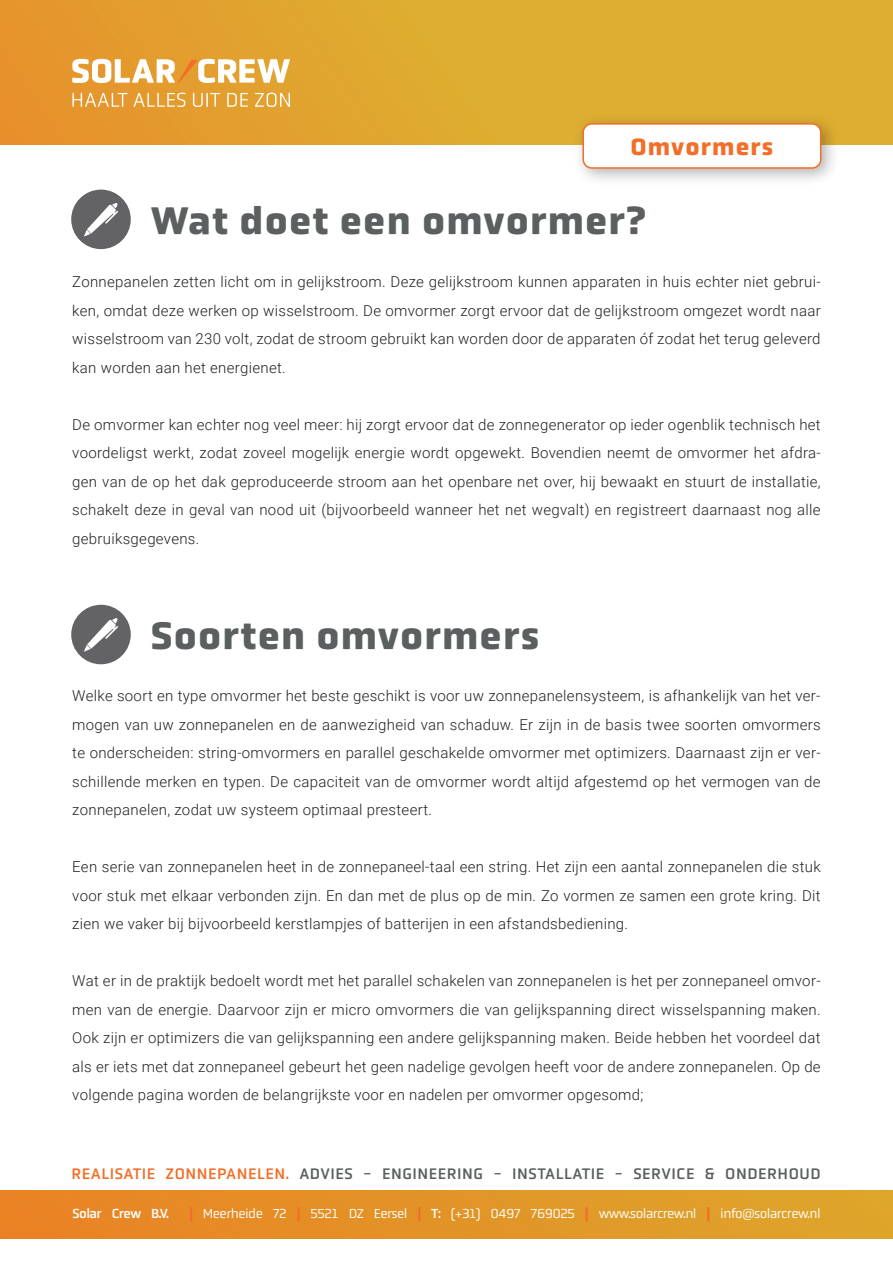
<style>
.page{position:relative;width:893px;height:1263px;background:#fff}
.page>*{position:absolute;margin:0;border:0;box-sizing:border-box;transform-origin:0 0}
.t1{font:700 39px "Obvia";letter-spacing:.03em;color:#5c5f5f}
.t2{font:700 24px "Obvia";letter-spacing:.05em;color:#f36e28}
.t3{font:15.75px "Obvia";letter-spacing:.035em;color:#5c5f5f}
.t4{font:300 15px/28.5px "Roboto";letter-spacing:.02em;color:#231f20;text-align:justify}
.t5{font:13.5px "Obvia";letter-spacing:-.04em;color:#fff}
.t6{font:13.5px "Obvia";letter-spacing:-.04em;color:#fff}
.s1{color:#f36e28}
.s2{font-weight:700;color:#f36e28}
.s3{font-style:inherit}
</style>
<div class="page">
<div style="left:0;top:0;width:893px;height:1263px;background:linear-gradient(to right,#e5982d,#dab532)"></div>
<div style="left:0;top:146px;width:893px;height:1117px;background:#fff"></div>
<img style="left:0;top:1191px;width:893px;height:47px">
<svg style="left:72px;top:93px;width:113px;height:14px;background:#eaaf5e"></svg>
<svg style="left:193px;top:93px;width:27px;height:14px"></svg>
<svg style="left:227px;top:93px;width:21px;height:14px"></svg>
<svg style="left:255px;top:93px;width:35px;height:14px"></svg>
<svg style="left:72px;top:59px;width:218px;height:24px"></svg>
<svg style="left:71px;top:605px;width:60px;height:59px"></svg>
<div style="left:572px;top:113px;width:268px;height:74px;background:#231f20;opacity:.35"></div>
<div style="left:583px;top:124px;width:238px;height:44px;background:#fff;border-radius:9px"></div>
<div style="left:582px;top:123px;width:239px;height:46px;border:2px solid #f36e28;border-radius:9px"></div>
<svg style="left:71px;top:190px;width:60px;height:59px"></svg>
<h2 class="t2" style="left:630px;top:132px;width:145px">Omvormers</h2>
<h1 class="t1" style="left:151px;top:197px;width:497px">Wat doet een omvormer?</h1>
<p class="t4" style="left:72px;top:267px;width:750px">Zonnepanelen zetten licht om in gelijkstroom. Deze gelijkstroom kunnen apparaten in huis echter niet gebrui&shy;ken, omdat deze werken op wisselstroom. De omvormer zorgt ervoor dat de gelijkstroom omgezet wordt naar wisselstroom van 230 volt, zodat de stroom gebruikt kan worden door de apparaten óf zodat het terug geleverd kan worden aan het energienet.</p>
<p class="t4" style="left:72px;top:410px;width:750px">De omvormer kan echter nog veel meer: hij zorgt ervoor dat de zonnegenerator op ieder ogenblik technisch het voordeligst werkt, zodat zoveel mogelijk energie wordt opgewekt. Bovendien neemt de omvormer het afdra&shy;gen van de op het dak geproduceerde stroom aan het openbare net over, hij bewaakt en stuurt de installatie, schakelt deze in geval van nood uit (bijvoorbeeld wanneer het net wegvalt) en registreert daarnaast nog alle gebruiksgegevens.</p>
<h1 class="t1" style="left:151px;top:612px;width:390px">Soorten omvormers</h1>
<p class="t4" style="left:72px;top:681px;width:750px">Welke soort en type omvormer het beste geschikt is voor uw zonnepanelensysteem, is afhankelijk van het ver&shy;mogen van uw zonnepanelen en de aanwezigheid van schaduw. Er zijn in de basis twee soorten omvormers te onderscheiden: string-omvormers en parallel geschakelde omvormer met optimizers. Daarnaast zijn er ver&shy;schillende merken en typen. De capaciteit van de omvormer wordt altijd afgestemd op het vermogen van de zonnepanelen, zodat uw systeem optimaal presteert.</p>
<p class="t4" style="left:72px;top:852px;width:750px">Een serie van zonnepanelen heet in de zonnepaneel-taal een string. Het zijn een aantal zonnepanelen die stuk voor stuk met elkaar verbonden zijn. En dan met de plus op de min. Zo vormen ze samen een grote kring. Dit zien we vaker bij bijvoorbeeld kerstlampjes of batterijen in een afstandsbediening.</p>
<p class="t4" style="left:72px;top:966px;width:750px">Wat er in de praktijk bedoelt wordt met het parallel schakelen van zonnepanelen is het per zonnepaneel omvor&shy;men van de energie. Daarvoor zijn er micro omvormers die van gelijkspanning direct wisselspanning maken.<br>Ook zijn er optimizers die van gelijkspanning een andere gelijkspanning maken. Beide hebben het voordeel dat als er iets met dat zonnepaneel gebeurt het geen nadelige gevolgen heeft voor de andere zonnepanelen. Op de volgende pagina worden de belangrijkste voor en nadelen per omvormer opgesomd;</p>
<p class="t3" style="left:71px;top:1164px;width:751px"><span class="s1">REALISATIE ZONNEPANELEN.</span> ADVIES - ENGINEERING - INSTALLATIE - SERVICE &amp; ONDERHOUD</p>
<p class="t6" style="left:72px;top:1206px;width:98px">Solar Crew B.V.</p>
<p class="t5" style="left:189px;top:1206px;width:633px"><span class="s2">|</span> Meerheide 72 <span class="s2">|</span> 5521 DZ Eersel <span class="s2">|</span> <span class="s3">T:</span> (+31) 0497 769025 <span class="s2">|</span> www.solarcrew.nl <span class="s2">|</span> info@solarcrew.nl</p>
</div>
